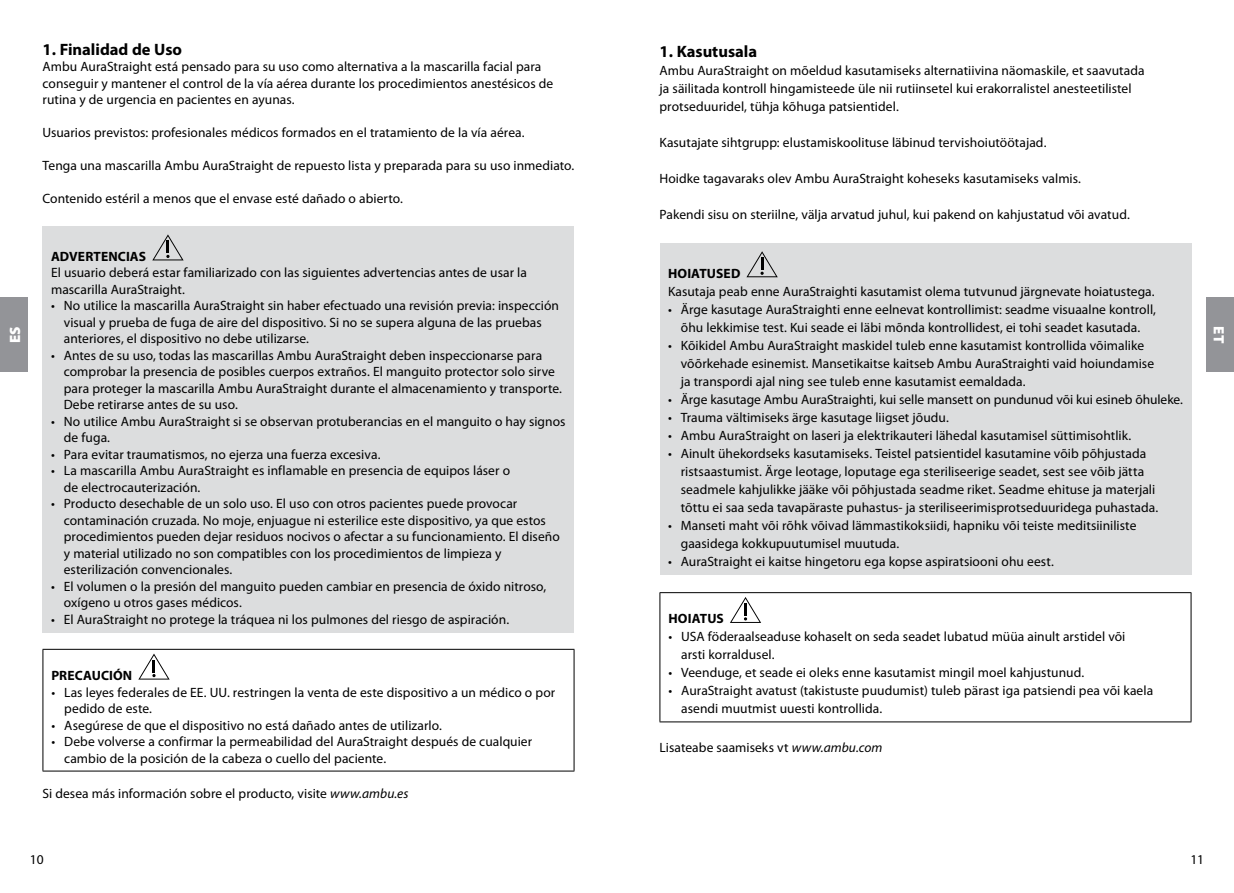
<style>
.page{position:relative;width:1234px;height:893px;background:#fff}
.page>*{position:absolute;margin:0;border:0;box-sizing:border-box;transform-origin:0 0}
.t1{font:700 16.5px "Myriad Pro";color:#000}
.t2{font:900 15px "Myriad Pro";color:#fff}
.t3{font:13.5px/16.5px "Myriad Pro";letter-spacing:.005em;color:#000}
.t4{font:700 13.5px "Myriad Pro";letter-spacing:.005em;color:#000}
.s1{font-style:italic}
</style>
<div class="page">
<div style="left:1205px;top:298px;width:28px;height:74px;background:#939498"></div>
<div style="left:0;top:298px;width:28px;height:74px;background:#939498"></div>
<div style="left:43px;top:226px;width:531px;height:406px;background:#dcddde"></div>
<svg style="left:152px;top:234px;width:31px;height:26px"></svg>
<hr style="left:43px;top:649px;width:531px;height:1px;background:#000">
<hr style="left:43px;top:650px;width:1px;height:121px;background:#000">
<hr style="left:573px;top:650px;width:1px;height:121px;background:#000">
<hr style="left:43px;top:771px;width:531px;height:1px;background:#000">
<svg style="left:138px;top:654px;width:32px;height:26px"></svg>
<div style="left:659px;top:243px;width:532px;height:331px;background:#dcddde"></div>
<svg style="left:746px;top:251px;width:31px;height:26px"></svg>
<hr style="left:659px;top:592px;width:532px;height:1px;background:#000">
<hr style="left:659px;top:593px;width:1px;height:128px;background:#000">
<hr style="left:1190px;top:593px;width:1px;height:128px;background:#000">
<hr style="left:659px;top:721px;width:532px;height:1px;background:#000">
<svg style="left:730px;top:597px;width:31px;height:26px"></svg>
<p class="t2" style="left:6px;top:343px;width:18px;rotate:-90deg">ES</p>
<p class="t1" style="left:43px;top:39px;width:141px">1. Finalidad de Uso</p>
<p class="t3" style="left:43px;top:58px;width:512px">Ambu AuraStraight está pensado para su uso como alternativa a la mascarilla facial para conseguir y mantener el control de la vía aérea durante los procedimientos anestésicos de rutina y de urgencia en pacientes en ayunas.</p>
<p class="t3" style="left:43px;top:124px;width:483px">Usuarios previstos: profesionales médicos formados en el tratamiento de la vía aérea.</p>
<p class="t3" style="left:43px;top:157px;width:533px">Tenga una mascarilla Ambu AuraStraight de repuesto lista y preparada para su uso inmediato.</p>
<p class="t3" style="left:43px;top:190px;width:362px">Contenido estéril a menos que el envase esté dañado o abierto.</p>
<p class="t4" style="left:51px;top:248px;width:97px">ADVERTENCIAS</p>
<p class="t3" style="left:51px;top:264px;width:477px">El usuario deberá estar familiarizado con las siguientes advertencias antes de usar la mascarilla AuraStraight.</p>
<p class="t3" style="left:64px;top:297px;width:496px;text-indent:-13px">• No utilice la mascarilla AuraStraight sin haber efectuado una revisión previa: inspección visual y prueba de fuga de aire del dispositivo. Si no se supera alguna de las pruebas anteriores, el dispositivo no debe utilizarse.</p>
<p class="t3" style="left:64px;top:347px;width:499px;text-indent:-13px">• Antes de su uso, todas las mascarillas Ambu AuraStraight deben inspeccionarse para comprobar la presencia de posibles cuerpos extraños. El manguito protector solo sirve para proteger la mascarilla Ambu AuraStraight durante el almacenamiento y transporte.<br>Debe retirarse antes de su uso.</p>
<p class="t3" style="left:64px;top:413px;width:503px;text-indent:-13px">• No utilice Ambu AuraStraight si se observan protuberancias en el manguito o hay signos de fuga.</p>
<p class="t3" style="left:51px;top:446px;width:331px">• Para evitar traumatismos, no ejerza una fuerza excesiva.</p>
<p class="t3" style="left:64px;top:462px;width:447px;text-indent:-13px">• La mascarilla Ambu AuraStraight es inflamable en presencia de equipos láser o de electrocauterización.</p>
<p class="t3" style="left:64px;top:495px;width:497px;text-indent:-13px">• Producto desechable de un solo uso. El uso con otros pacientes puede provocar contaminación cruzada. No moje, enjuague ni esterilice este dispositivo, ya que estos procedimientos pueden dejar residuos nocivos o afectar a su funcionamiento. El diseño y material utilizado no son compatibles con los procedimientos de limpieza y esterilización convencionales.</p>
<p class="t3" style="left:64px;top:578px;width:484px;text-indent:-13px">• El volumen o la presión del manguito pueden cambiar en presencia de óxido nitroso, oxígeno u otros gases médicos.</p>
<p class="t3" style="left:51px;top:611px;width:459px">• El AuraStraight no protege la tráquea ni los pulmones del riesgo de aspiración.</p>
<p class="t4" style="left:51px;top:667px;width:82px">PRECAUCIÓN</p>
<p class="t3" style="left:64px;top:684px;width:492px;text-indent:-13px">• Las leyes federales de EE. UU. restringen la venta de este dispositivo a un médico o por pedido de este.</p>
<p class="t3" style="left:51px;top:717px;width:392px">• Asegúrese de que el dispositivo no está dañado antes de utilizarlo.</p>
<p class="t3" style="left:64px;top:733px;width:469px;text-indent:-13px">• Debe volverse a confirmar la permeabilidad del AuraStraight después de cualquier cambio de la posición de la cabeza o cuello del paciente.</p>
<p class="t3" style="left:43px;top:785px;width:367px">Si desea más información sobre el producto, visite <span class="s1">www.ambu.es</span></p>
<p class="t1" style="left:659px;top:40px;width:99px">1. Kasutusala</p>
<p class="t3" style="left:659px;top:61px;width:486px;line-height:18px">Ambu AuraStraight on mõeldud kasutamiseks alternatiivina näomaskile, et saavutada ja säilitada kontroll hingamisteede üle nii rutiinsetel kui erakorralistel anesteetilistel protseduuridel, tühja kõhuga patsientidel.</p>
<p class="t3" style="left:659px;top:134px;width:388px">Kasutajate sihtgrupp: elustamiskoolituse läbinud tervishoiutöötajad.</p>
<p class="t3" style="left:659px;top:170px;width:423px">Hoidke tagavaraks olev Ambu AuraStraight koheseks kasutamiseks valmis.</p>
<p class="t3" style="left:659px;top:206px;width:471px">Pakendi sisu on steriilne, välja arvatud juhul, kui pakend on kahjustatud või avatud.</p>
<p class="t4" style="left:668px;top:264px;width:74px">HOIATUSED</p>
<p class="t3" style="left:668px;top:283px;width:488px">Kasutaja peab enne AuraStraighti kasutamist olema tutvunud järgnevate hoiatustega.</p>
<p class="t3" style="left:668px;top:300px;width:489px;line-height:18px;text-align:center">• Ärge kasutage AuraStraighti enne eelnevat kontrollimist: seadme visuaalne kontroll, õhu lekkimise test. Kui seade ei läbi mõnda kontrollidest, ei tohi seadet kasutada.</p>
<p class="t3" style="left:680px;top:336px;width:474px;line-height:18px;text-indent:-13px">• Kõikidel Ambu AuraStraight maskidel tuleb enne kasutamist kontrollida võimalike võõrkehade esinemist. Mansetikaitse kaitseb Ambu AuraStraighti vaid hoiundamise ja transpordi ajal ning see tuleb enne kasutamist eemaldada.</p>
<p class="t3" style="left:668px;top:391px;width:516px">• Ärge kasutage Ambu AuraStraighti, kui selle mansett on pundunud või kui esineb õhuleke.</p>
<p class="t3" style="left:668px;top:409px;width:282px">• Trauma vältimiseks ärge kasutage liigset jõudu.</p>
<p class="t3" style="left:668px;top:427px;width:464px">• Ambu AuraStraight on laseri ja elektrikauteri lähedal kasutamisel süttimisohtlik.</p>
<p class="t3" style="left:680px;top:444px;width:479px;line-height:18px;text-indent:-13px">• Ainult ühekordseks kasutamiseks. Teistel patsientidel kasutamine võib põhjustada ristsaastumist. Ärge leotage, loputage ega steriliseerige seadet, sest see võib jätta seadmele kahjulikke jääke või põhjustada seadme riket. Seadme ehituse ja materjali tõttu ei saa seda tavapäraste puhastus- ja steriliseerimisprotseduuridega puhastada.</p>
<p class="t3" style="left:680px;top:516px;width:457px;line-height:18px;text-indent:-13px">• Manseti maht või rõhk võivad lämmastikoksiidi, hapniku või teiste meditsiiniliste gaasidega kokkupuutumisel muutuda.</p>
<p class="t3" style="left:668px;top:553px;width:387px">• AuraStraight ei kaitse hingetoru ega kopse aspiratsiooni ohu eest.</p>
<p class="t4" style="left:668px;top:610px;width:57px">HOIATUS</p>
<p class="t3" style="left:681px;top:628px;width:445px;line-height:18px;text-indent:-13px">• USA föderaalseaduse kohaselt on seda seadet lubatud müüa ainult arstidel või arsti korraldusel.</p>
<p class="t3" style="left:668px;top:664px;width:417px">• Veenduge, et seade ei oleks enne kasutamist mingil moel kahjustunud.</p>
<p class="t3" style="left:681px;top:682px;width:473px;line-height:18px;text-indent:-13px">• AuraStraight avatust (takistuste puudumist) tuleb pärast iga patsiendi pea või kaela asendi muutmist uuesti kontrollida.</p>
<p class="t3" style="left:659px;top:739px;width:224px">Lisateabe saamiseks vt <span class="s1">www.ambu.com</span></p>
<p class="t2" style="left:1227px;top:326px;width:18px;rotate:90deg">ET</p>
<p class="t3" style="left:30px;top:851px;width:15px">10</p>
<p class="t3" style="left:1189px;top:851px;width:15px">11</p>
</div>
